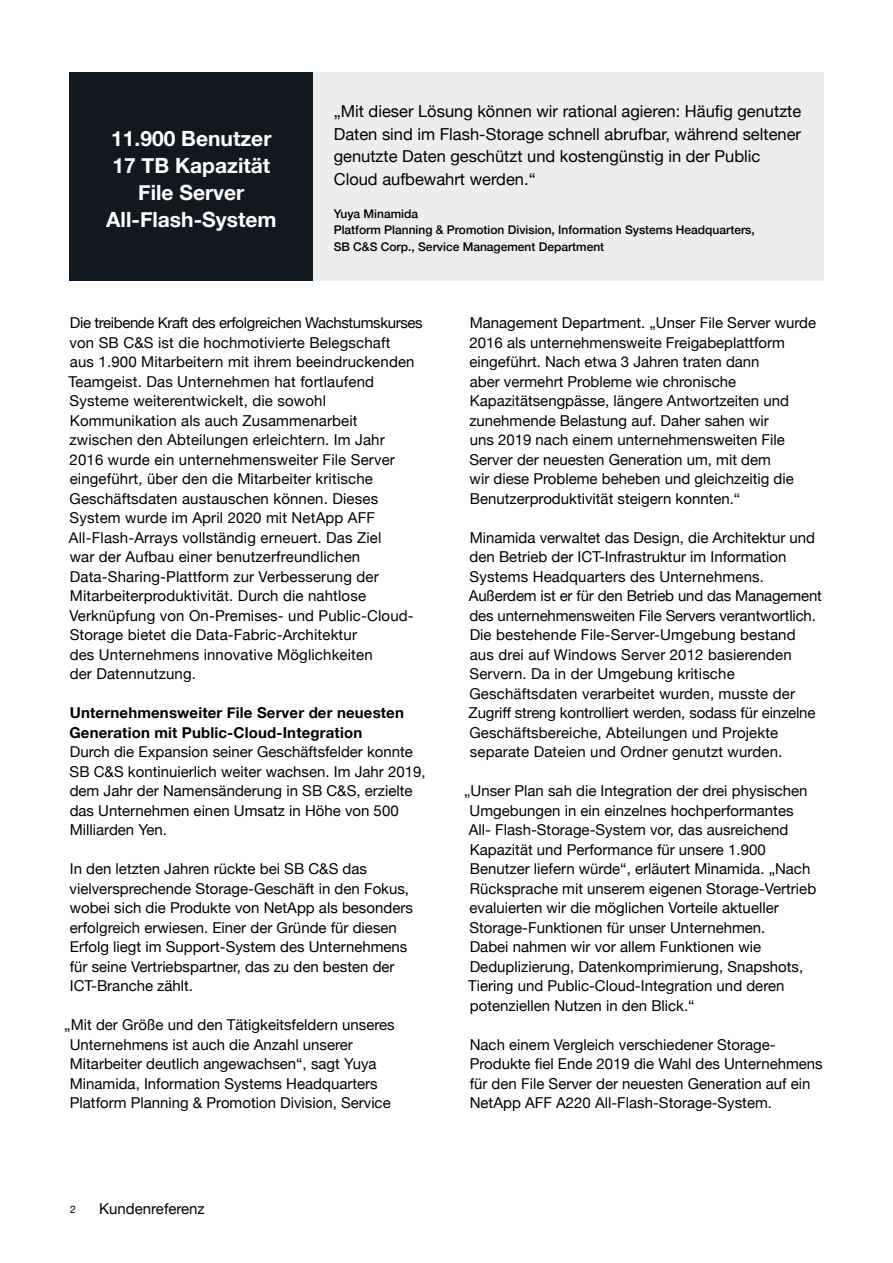
<style>
.page{position:relative;width:893px;height:1263px;background:#fff}
.page>*{position:absolute;margin:0;border:0;box-sizing:border-box;transform-origin:0 0}
.t1{font:700 21px/27px "Helvetica Neue";color:#fff;text-align:center}
.t2{font:16.5px/22.5px "Helvetica Neue";color:#000}
.t3{font:15px/19.5px "Helvetica Neue";color:#000}
.t4{font:700 15px/19.5px "Helvetica Neue";letter-spacing:.01em;color:#000}
.t5{font:500 12px/16.5px "Helvetica Neue";color:#000}
.t6{font:10.5px "Helvetica Neue";color:#000}
</style>
<div class="page">
<div style="left:69px;top:72px;width:244px;height:209px;background:#101820"></div>
<div style="left:313px;top:72px;width:511px;height:209px;background:#ededed"></div>
<h1 class="t1" style="left:106px;top:126px;width:172px">11.900 Benutzer<br>17 TB Kapazität<br>File Server<br>All-Flash-System</h1>
<p class="t2" style="left:334px;top:101px;width:469px">„Mit dieser Lösung können wir rational agieren: Häufig genutzte Daten sind im Flash-Storage schnell abrufbar, während seltener genutzte Daten geschützt und kostengünstig in der Public Cloud aufbewahrt werden.“</p>
<p class="t5" style="left:334px;top:204px;width:423px">Yuya Minamida<br>Platform Planning &amp; Promotion Division, Information Systems Headquarters,<br>SB C&amp;S Corp., Service Management Department</p>
<p class="t3" style="left:68px;top:314px;width:356px">Die treibende Kraft des erfolgreichen Wachstumskurses von SB C&amp;S ist die hochmotivierte Belegschaft<br>aus 1.900 Mitarbeitern mit ihrem beeindruckenden Teamgeist. Das Unternehmen hat fortlaufend Systeme weiterentwickelt, die sowohl Kommunikation als auch Zusammenarbeit zwischen den Abteilungen erleichtern. Im Jahr<br>2016 wurde ein unternehmensweiter File Server eingeführt, über den die Mitarbeiter kritische Geschäftsdaten austauschen können. Dieses System wurde im April 2020 mit NetApp AFF All-Flash-Arrays vollständig erneuert. Das Ziel<br>war der Aufbau einer benutzerfreundlichen Data-Sharing-Plattform zur Verbesserung der Mitarbeiterproduktivität. Durch die nahtlose Verknüpfung von On-Premises- und Public-Cloud-Storage bietet die Data-Fabric-Architektur<br>des Unternehmens innovative Möglichkeiten<br>der Datennutzung.</p>
<p class="t4" style="left:69px;top:704px;width:336px">Unternehmensweiter File Server der neuesten<br>Generation mit Public-Cloud-Integration</p>
<p class="t3" style="left:70px;top:743px;width:357px">Durch die Expansion seiner Geschäftsfelder konnte SB C&amp;S kontinuierlich weiter wachsen. Im Jahr 2019, dem Jahr der Namensänderung in SB C&amp;S, erzielte das Unternehmen einen Umsatz in Höhe von 500<br>Milliarden Yen.</p>
<p class="t3" style="left:70px;top:860px;width:345px">In den letzten Jahren rückte bei SB C&amp;S das vielversprechende Storage-Geschäft in den Fokus, wobei sich die Produkte von NetApp als besonders erfolgreich erwiesen. Einer der Gründe für diesen Erfolg liegt im Support-System des Unternehmens für seine Vertriebspartner, das zu den besten der ICT-Branche zählt.</p>
<p class="t3" style="left:70px;top:1016px;width:326px;text-indent:-5px">„Mit der Größe und den Tätigkeitsfeldern unseres Unternehmens ist auch die Anzahl unserer Mitarbeiter deutlich angewachsen“, sagt Yuya Minamida, Information Systems Headquarters Platform Planning &amp; Promotion Division, Service</p>
<p class="t6" style="left:70px;top:1202px;width:7px">2</p>
<p class="t3" style="left:99px;top:1199px;width:107px">Kundenreferenz</p>
<p class="t3" style="left:469px;top:314px;width:348px">Management Department. „Unser File Server wurde 2016 als unternehmensweite Freigabeplattform eingeführt. Nach etwa 3 Jahren traten dann<br>aber vermehrt Probleme wie chronische Kapazitätsengpässe, längere Antwortzeiten und zunehmende Belastung auf. Daher sahen wir<br>uns 2019 nach einem unternehmensweiten File Server der neuesten Generation um, mit dem<br>wir diese Probleme beheben und gleichzeitig die Benutzerproduktivität steigern konnten.“</p>
<p class="t3" style="left:469px;top:529px;width:355px">Minamida verwaltet das Design, die Architektur und den Betrieb der ICT-Infrastruktur im Information Systems Headquarters des Unternehmens.<br>Außerdem ist er für den Betrieb und das Management des unternehmensweiten File Servers verantwortlich.<br>Die bestehende File-Server-Umgebung bestand aus drei auf Windows Server 2012 basierenden Servern. Da in der Umgebung kritische Geschäftsdaten verarbeitet wurden, musste der Zugriff streng kontrolliert werden, sodass für einzelne Geschäftsbereiche, Abteilungen und Projekte separate Dateien und Ordner genutzt wurden.</p>
<p class="t3" style="left:464px;top:782px;width:354px">„Unser Plan sah die Integration der drei physischen Umgebungen in ein einzelnes hochperformantes<br>All- Flash-Storage-System vor, das ausreichend Kapazität und Performance für unsere 1.900<br>Benutzer liefern würde“, erläutert Minamida. „Nach Rücksprache mit unserem eigenen Storage-Vertrieb evaluierten wir die möglichen Vorteile aktueller Storage-Funktionen für unser Unternehmen.<br>Dabei nahmen wir vor allem Funktionen wie Deduplizierung, Datenkomprimierung, Snapshots, Tiering und Public-Cloud-Integration und deren potenziellen Nutzen in den Blick.“</p>
<p class="t3" style="left:470px;top:1036px;width:355px">Nach einem Vergleich verschiedener Storage-Produkte fiel Ende 2019 die Wahl des Unternehmens für den File Server der neuesten Generation auf ein NetApp AFF A220 All-Flash-Storage-System.</p>
</div>
